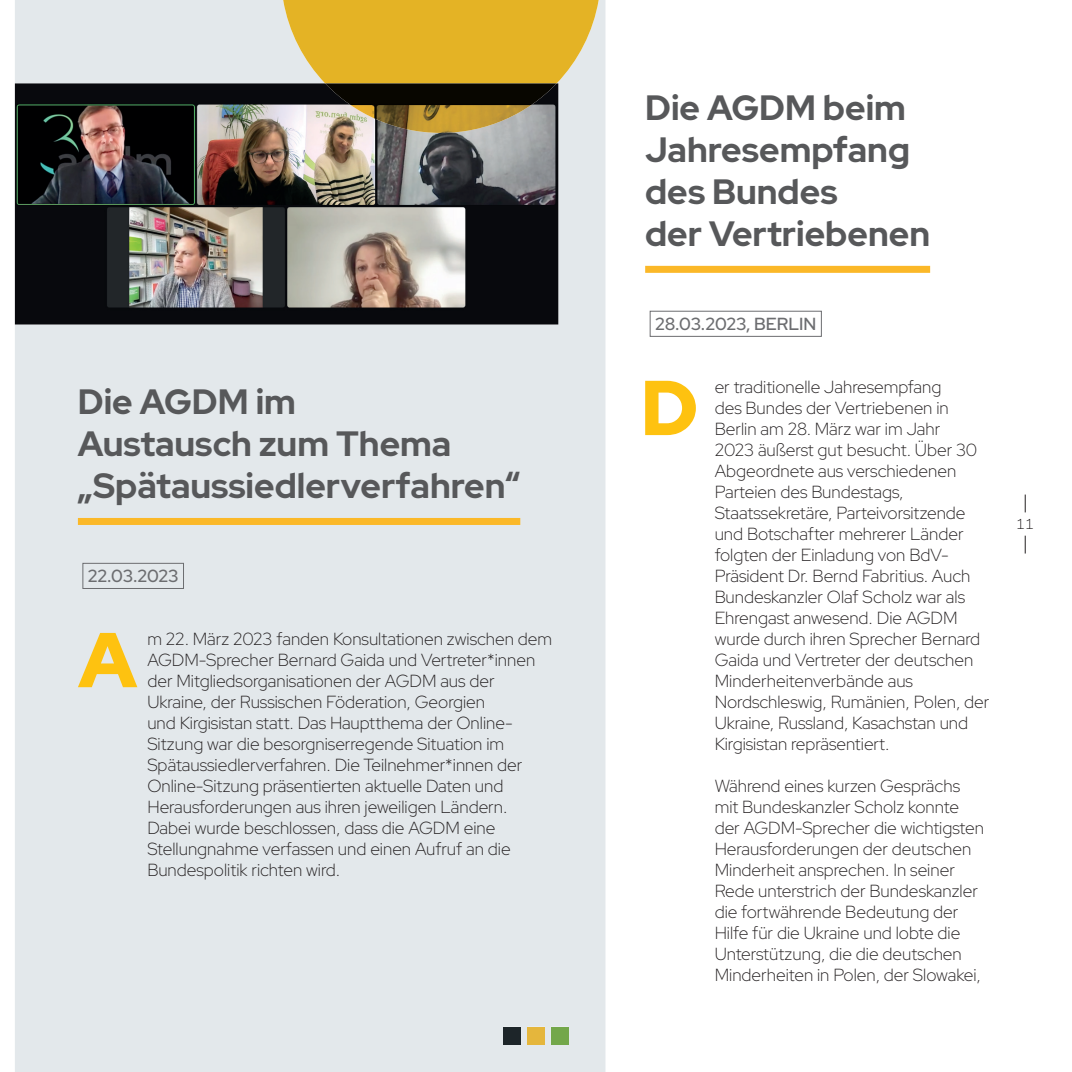
<style>
.page{position:relative;width:1072px;height:1072px;background:#fff}
.page>*{position:absolute;margin:0;border:0;box-sizing:border-box;transform-origin:0 0}
.t1{font:900 77.52px "Red Hat Display";color:#fec210}
.t2{font:700 35px/42px "Red Hat Display";color:#57585a}
.t3{font:300 17.5px/21px "Red Hat Display";color:#231f20}
.t4{font:600 17.5px "Red Hat Display";color:#6c6d70}
.t5{font:200 14px "Creo";color:#231f20}
</style>
<div class="page">
<svg style="left:1024px;top:535px;width:1px;height:18px"></svg>
<svg style="left:1024px;top:494px;width:1px;height:18px"></svg>
<div style="left:15px;top:0;width:590px;height:1071px;background:#e3e8eb"></div>
<div style="left:551px;top:1026px;width:17px;height:18px;background:#73a74a"></div>
<div style="left:527px;top:1026px;width:18px;height:18px;background:#e5b63c"></div>
<div style="left:503px;top:1026px;width:18px;height:18px;background:#1d2529"></div>
<div style="left:78px;top:518px;width:442px;height:7px;background:#fbb828"></div>
<div style="left:83px;top:563px;width:101px;height:25px;border:1px solid #6c6d70"></div>
<div style="left:645px;top:266px;width:285px;height:7px;background:#fbb828"></div>
<div style="left:650px;top:311px;width:171px;height:25px;border:1px solid #6c6d70"></div>
<img style="left:15px;top:83px;width:543px;height:241px">
<svg style="left:283px;top:0;width:315px;height:83px;background:#e3b838"></svg>
<img style="left:325px;top:83px;width:231px;height:50px">
<h2 class="t2" style="left:78px;top:380px;width:444px">Die AGDM im<br>Austausch zum Thema „Spätaussiedlerverfahren“</h2>
<p class="t4" style="left:88px;top:564px;width:92px">22.03.2023</p>
<h1 class="t1" style="left:78px;top:609px;width:60px">A</h1>
<p class="t3" style="left:147px;top:628px;width:406px">m 22. März 2023 fanden Konsultationen zwischen dem AGDM-Sprecher Bernard Gaida und Vertreter*innen der Mitgliedsorganisationen der AGDM aus der Ukraine, der Russischen Föderation, Georgien<br>und Kirgisistan statt. Das Hauptthema der Online-Sitzung war die besorgniserregende Situation im Spätaussiedlerverfahren. Die Teilnehmer*innen der Online-Sitzung präsentierten aktuelle Daten und Herausforderungen aus ihren jeweiligen Ländern.<br>Dabei wurde beschlossen, dass die AGDM eine Stellungnahme verfassen und einen Aufruf an die Bundespolitik richten wird.</p>
<h2 class="t2" style="left:645px;top:86px;width:286px">Die AGDM beim<br>Jahresempfang des Bundes<br>der Vertriebenen</h2>
<p class="t4" style="left:655px;top:312px;width:163px">28.03.2023, BERLIN</p>
<h1 class="t1" style="left:640px;top:357px;width:59px">D</h1>
<p class="t3" style="left:714px;top:376px;width:276px">er traditionelle Jahresempfang<br>des Bundes der Vertriebenen in<br>Berlin am 28. März war im Jahr<br>2023 äußerst gut besucht. Über 30<br>Abgeordnete aus verschiedenen<br>Parteien des Bundestags,<br>Staatssekretäre, Parteivorsitzende und Botschafter mehrerer Länder folgten der Einladung von BdV-<br>Präsident Dr. Bernd Fabritius. Auch<br>Bundeskanzler Olaf Scholz war als<br>Ehrengast anwesend. Die AGDM wurde durch ihren Sprecher Bernard<br>Gaida und Vertreter der deutschen<br>Minderheitenverbände aus<br>Nordschleswig, Rumänien, Polen, der<br>Ukraine, Russland, Kasachstan und<br>Kirgisistan repräsentiert.</p>
<p class="t3" style="left:714px;top:775px;width:271px">Während eines kurzen Gesprächs mit Bundeskanzler Scholz konnte der AGDM-Sprecher die wichtigsten Herausforderungen der deutschen Minderheit ansprechen. In seiner Rede unterstrich der Bundeskanzler die fortwährende Bedeutung der Hilfe für die Ukraine und lobte die Unterstützung, die die deutschen Minderheiten in Polen, der Slowakei,</p>
<p class="t5" style="left:1016px;top:516px;width:20px">11</p>
</div>
